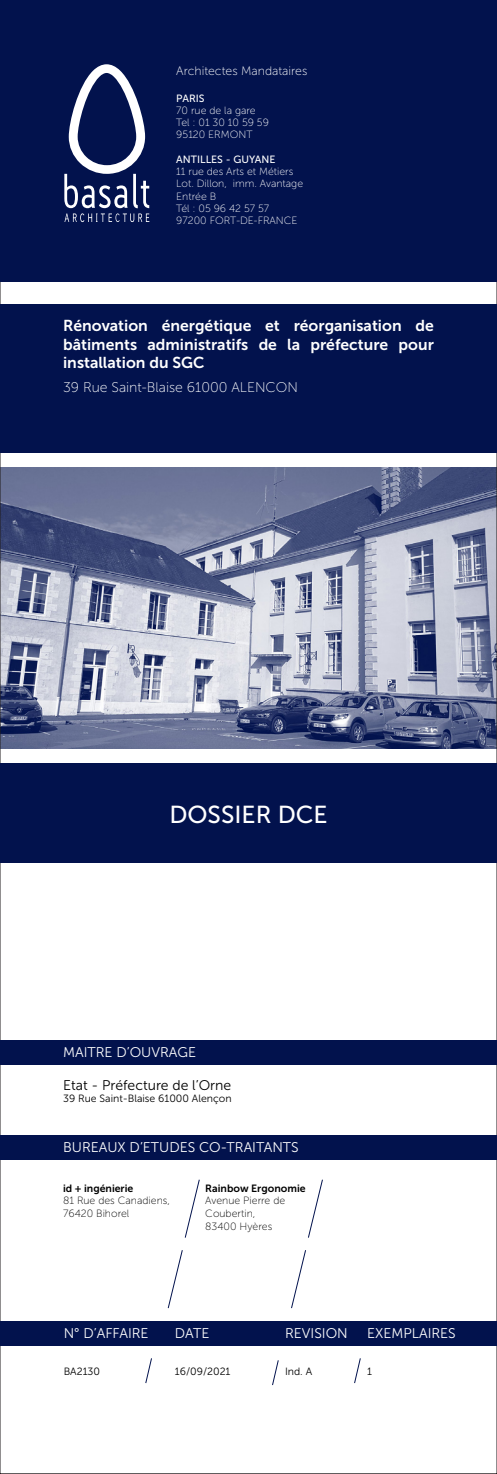
<style>
.page{position:relative;width:497px;height:1474px;background:#fff}
.page>*{position:absolute;margin:0;border:0;box-sizing:border-box;transform-origin:0 0}
.t1{font:24.5px "Museo Sans 500";color:#fff}
.t2{font:15.75px/18.9px "Museo Sans 700";color:#fff;text-align:justify}
.t3{font:14px "Museo Sans 300";color:#fff}
.t4{font:14px "Museo Sans 100";color:#fff}
.t5{font:14px "Museo Sans 300";color:#000}
.t6{font:12.25px "Museo Sans 100";color:#fff}
.t7{font:10.5px/12.2px "Museo Sans 100";color:#fff}
.t8{font:10.5px/12.6px "Museo Sans 100";color:#000}
.t9{font:10.5px "Museo Sans 300";color:#000}
.t10{font:10.5px "Museo Sans 700";color:#000}
.t11{font:10.5px "Museo Sans 500";color:#fff}
</style>
<div class="page">
<img style="left:2px;top:467px;width:492px;height:282px">
<div style="left:0;top:0;width:496px;height:281px;background:#02124d"></div>
<div style="left:0;top:304px;width:496px;height:149px;background:#02124d"></div>
<div style="left:0;top:763px;width:496px;height:100px;background:#02124d"></div>
<div style="left:0;top:1134px;width:496px;height:25px;background:#02124d"></div>
<div style="left:0;top:1320px;width:496px;height:25px;background:#02124d"></div>
<div style="left:0;top:1039px;width:496px;height:25px;background:#02124d"></div>
<svg style="left:64px;top:64px;width:85px;height:158px"></svg>
<svg style="left:185px;top:1179px;width:14px;height:58px"></svg>
<svg style="left:168px;top:1250px;width:14px;height:58px"></svg>
<svg style="left:308px;top:1180px;width:14px;height:57px"></svg>
<svg style="left:291px;top:1251px;width:14px;height:57px"></svg>
<svg style="left:145px;top:1359px;width:6px;height:24px"></svg>
<svg style="left:272px;top:1360px;width:6px;height:25px"></svg>
<svg style="left:354px;top:1358px;width:6px;height:25px"></svg>
<p class="t6" style="left:176px;top:64px;width:132px">Architectes Mandataires</p>
<p class="t11" style="left:176px;top:92px;width:30px">PARIS</p>
<p class="t7" style="left:176px;top:104px;width:94px">70 rue de la gare<br>Tel : 01 30 10 59 59<br>95120 ERMONT</p>
<p class="t11" style="left:176px;top:153px;width:100px">ANTILLES - GUYANE</p>
<p class="t7" style="left:176px;top:165px;width:128px">11 rue des Arts et Métiers<br>Lot. Dillon, imm. Avantage<br>Entrée B<br>Tél : 05 96 42 57 57<br>97200 FORT-DE-FRANCE</p>
<h2 class="t2" style="left:63px;top:316px;width:372px">Rénovation énergétique et réorganisation de bâtiments administratifs de la préfecture pour installation du SGC</h2>
<h3 class="t4" style="left:63px;top:379px;width:236px">39 Rue Saint-Blaise 61000 ALENCON</h3>
<h1 class="t1" style="left:169px;top:800px;width:160px">DOSSIER DCE</h1>
<h3 class="t3" style="left:63px;top:1045px;width:134px">MAITRE D’OUVRAGE</h3>
<h3 class="t5" style="left:63px;top:1077px;width:169px">Etat - Préfecture de l’Orne</h3>
<p class="t9" style="left:63px;top:1092px;width:170px">39 Rue Saint-Blaise 61000 Alençon</p>
<h3 class="t3" style="left:63px;top:1140px;width:237px">BUREAUX D’ETUDES CO-TRAITANTS</h3>
<p class="t10" style="left:63px;top:1182px;width:72px">id + ingénierie</p>
<p class="t8" style="left:63px;top:1194px;width:108px">81 Rue des Canadiens,<br>76420 Bihorel</p>
<p class="t10" style="left:205px;top:1182px;width:102px">Rainbow Ergonomie</p>
<p class="t8" style="left:205px;top:1194px;width:81px">Avenue Pierre de<br>Coubertin,<br>83400 Hyères</p>
<h3 class="t3" style="left:175px;top:1325px;width:36px">DATE</h3>
<h3 class="t3" style="left:284px;top:1325px;width:64px">REVISION</h3>
<h3 class="t3" style="left:366px;top:1325px;width:90px">EXEMPLAIRES</h3>
<h3 class="t3" style="left:64px;top:1325px;width:86px">N° D’AFFAIRE</h3>
<p class="t9" style="left:64px;top:1365px;width:38px">BA2130</p>
<p class="t9" style="left:175px;top:1365px;width:57px">16/09/2021</p>
<p class="t9" style="left:284px;top:1365px;width:29px">Ind. A</p>
<p class="t9" style="left:366px;top:1365px;width:6px">1</p>
</div>
